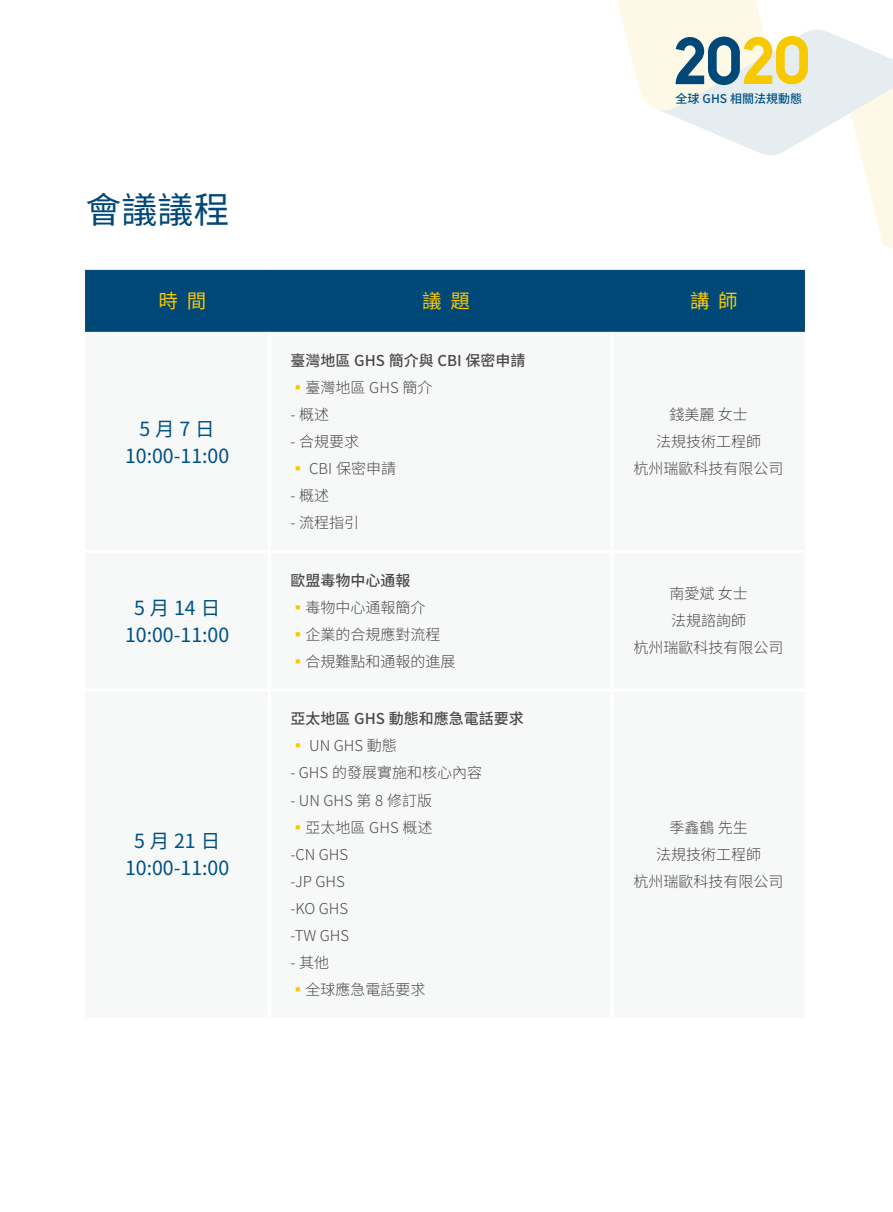
<style>
.page{position:relative;width:893px;height:1212px;background:#fff}
.page>*{position:absolute;margin:0;border:0;box-sizing:border-box;transform-origin:0 0}
.t1{font:36px "Source Han Sans SC";color:#004878}
.t2{font:19.5px/27px "Source Han Sans SC";color:#005183;text-align:center}
.t3{font:19.5px "Source Han Sans SC";color:#f7c900}
.t4{font:300 15px/27px "Source Han Sans SC";color:#4c4948;text-align:center}
.t5{font:500 15px "Source Han Sans SC";color:#4c4948}
.t6{font:500 12px "Source Han Sans SC";color:#005183}
.s1{color:#f7c900}
</style>
<div class="page">
<svg style="left:617px;top:0;width:276px;height:249px"></svg>
<div style="left:85px;top:270px;width:720px;height:62px;background:#004878"></div>
<h1 class="t1" style="left:85px;top:190px;width:146px">會議議程</h1>
<p class="t6" style="left:676px;top:92px;width:128px">全球 GHS 相關法規動態</p>
<h2 class="t3" style="left:159px;top:290px;width:49px">時 間</h2>
<h2 class="t3" style="left:422px;top:290px;width:49px">議 題</h2>
<h2 class="t3" style="left:690px;top:290px;width:49px">講 師</h2>
<h2 class="t2" style="left:125px;top:415px;width:106px">5月7日<br>10:00-11:00</h2>
<h2 class="t2" style="left:125px;top:594px;width:106px">5月14日<br>10:00-11:00</h2>
<h2 class="t2" style="left:125px;top:827px;width:106px">5月21日<br>10:00-11:00</h2>
<p class="t5" style="left:290px;top:352px;width:237px">臺灣地區 GHS 簡介與 CBI 保密申請</p>
<p class="t4" style="left:290px;top:375px;width:143px"><span class="s1">▪</span>臺灣地區 GHS 簡介</p>
<p class="t4" style="left:290px;top:402px;width:40px">- 概述</p>
<p class="t4" style="left:290px;top:429px;width:70px">- 合規要求</p>
<p class="t4" style="left:290px;top:456px;width:107px"><span class="s1">▪</span> CBI 保密申請</p>
<p class="t4" style="left:290px;top:483px;width:40px">- 概述</p>
<p class="t4" style="left:290px;top:510px;width:70px">- 流程指引</p>
<p class="t5" style="left:290px;top:572px;width:121px">歐盟毒物中心通報</p>
<p class="t4" style="left:290px;top:594px;width:136px"><span class="s1">▪</span>毒物中心通報簡介</p>
<p class="t4" style="left:290px;top:621px;width:151px"><span class="s1">▪</span>企業的合規應對流程</p>
<p class="t4" style="left:290px;top:648px;width:166px"><span class="s1">▪</span>合規難點和通報的進展</p>
<p class="t5" style="left:290px;top:710px;width:235px">亞太地區 GHS 動態和應急電話要求</p>
<p class="t4" style="left:290px;top:733px;width:108px"><span class="s1">▪</span> UN GHS 動態</p>
<p class="t4" style="left:290px;top:760px;width:193px">- GHS 的發展實施和核心內容</p>
<p class="t4" style="left:290px;top:787px;width:143px">- UN GHS 第 8 修訂版</p>
<p class="t4" style="left:290px;top:814px;width:143px;text-align:left"><span class="s1">▪</span>亞太地區 GHS 概述-CN GHS<br>-JP GHS<br>-KO GHS<br>-TW GHS</p>
<p class="t4" style="left:290px;top:949px;width:40px">- 其他</p>
<p class="t4" style="left:290px;top:976px;width:136px"><span class="s1">▪</span>全球應急電話要求</p>
<p class="t4" style="left:634px;top:402px;width:151px">錢美麗 女士<br>法規技術工程師<br>杭州瑞歐科技有限公司</p>
<p class="t4" style="left:634px;top:581px;width:151px">南愛斌 女士<br>法規諮詢師<br>杭州瑞歐科技有限公司</p>
<p class="t4" style="left:634px;top:814px;width:151px">季鑫鶴 先生<br>法規技術工程師<br>杭州瑞歐科技有限公司</p>
</div>
